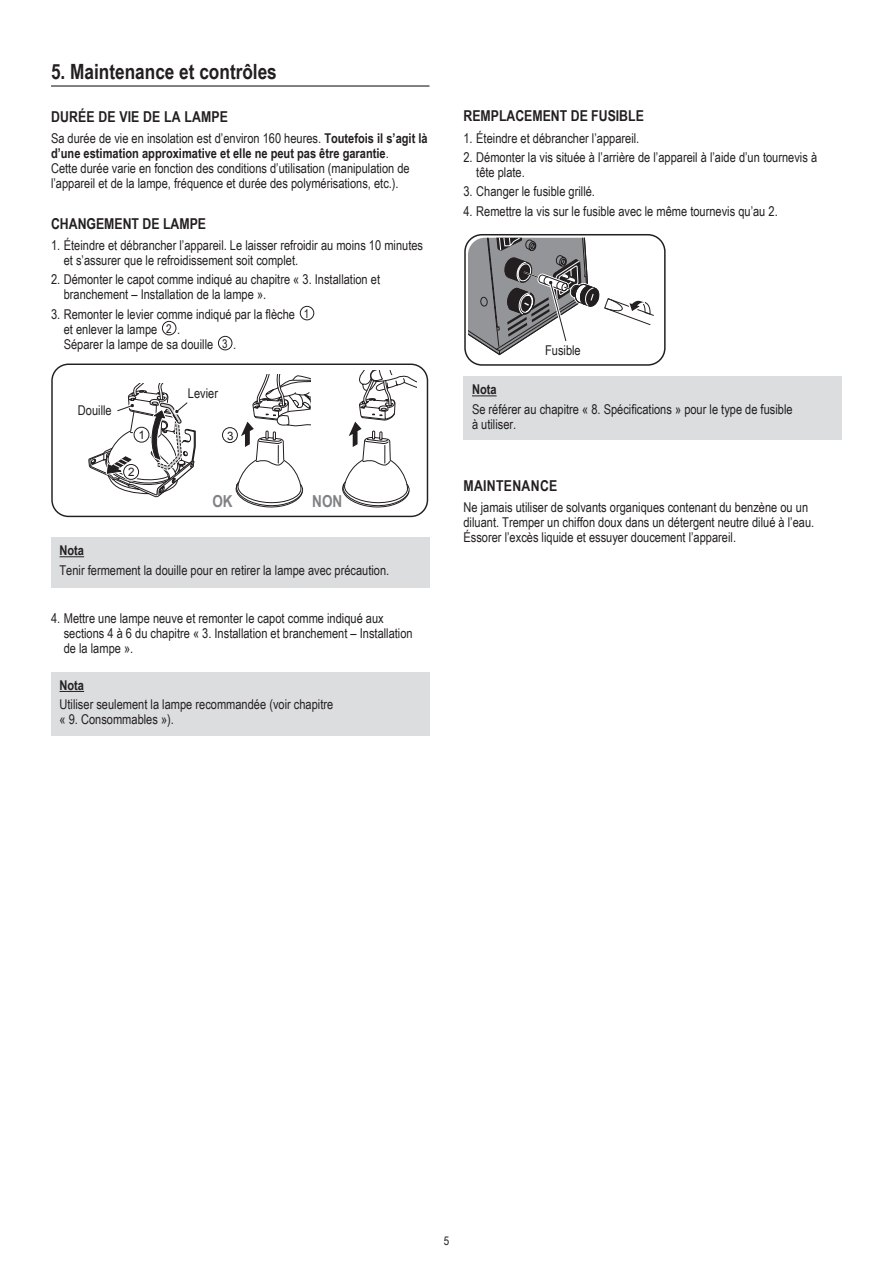
<style>
.page{position:relative;width:893px;height:1263px;background:#fff}
.page>*{position:absolute;margin:0;border:0;box-sizing:border-box;transform-origin:0 0}
.t1{font:700 21px "Arial Narrow";color:#231f20}
.t2{font:700 16.5px "Arial Narrow";color:#808285}
.t3{font:700 15px "Arial Narrow";color:#231f20}
.t4{font:700 15px "Arial Narrow";letter-spacing:.02em;color:#231f20}
.t5{font:13.5px/15px "Arial Narrow";color:#231f20}
.t6{font:700 13.5px "Arial Narrow";color:#231f20}
.t7{font:12px "Arial Narrow";color:#231f20}
.t8{font:11.7px "Arial";color:#231f20}
.s1{font-weight:700}
.s2{font-size:12px}
</style>
<div class="page">
<hr style="left:51px;top:85px;width:378px;height:2px;background:#231f20">
<div style="left:300px;top:306px;width:14px;height:14px;border:1px solid #231f20;border-radius:50%"></div>
<div style="left:162px;top:321px;width:14px;height:14px;border:1px solid #231f20;border-radius:50%"></div>
<div style="left:218px;top:336px;width:14px;height:14px;border:1px solid #231f20;border-radius:50%"></div>
<div style="left:51px;top:537px;width:378px;height:51px;background:#dcdddf"></div>
<svg style="left:60px;top:556px;width:24px;height:1px"></svg>
<div style="left:51px;top:672px;width:378px;height:63px;background:#dcdddf"></div>
<svg style="left:60px;top:691px;width:24px;height:1px"></svg>
<div style="left:463px;top:376px;width:379px;height:64px;background:#dcdddf"></div>
<svg style="left:472px;top:395px;width:25px;height:1px"></svg>
<div style="left:51px;top:363px;width:377px;height:154px;border:1px solid #231f20;border-radius:17px"></div>
<svg style="left:88px;top:383px;width:108px;height:135px"></svg>
<svg style="left:235px;top:374px;width:76px;height:134px"></svg>
<svg style="left:342px;top:371px;width:74px;height:137px"></svg>
<div style="left:133px;top:426px;width:17px;height:18px;border:3px solid #fff;border-radius:50%"></div>
<div style="left:134px;top:427px;width:15px;height:15px;background:#fff;border-radius:50%"></div>
<div style="left:134px;top:427px;width:15px;height:15px;border:1px solid #231f20;border-radius:50%"></div>
<div style="left:122px;top:463px;width:18px;height:18px;border:3px solid #fff;border-radius:50%"></div>
<div style="left:124px;top:464px;width:15px;height:15px;background:#fff;border-radius:50%"></div>
<div style="left:123px;top:464px;width:16px;height:15px;border:1px solid #231f20;border-radius:50%"></div>
<div style="left:221px;top:426px;width:18px;height:18px;border:3px solid #fff;border-radius:50%"></div>
<div style="left:222px;top:428px;width:15px;height:14px;background:#fff;border-radius:50%"></div>
<div style="left:222px;top:427px;width:16px;height:16px;border:1px solid #231f20;border-radius:50%"></div>
<div style="left:464px;top:234px;width:202px;height:132px;border:2px solid #231f20;border-radius:17px"></div>
<svg style="left:468px;top:238px;width:186px;height:118px"></svg>
<h1 class="t1" style="left:51px;top:56px;width:227px">5. Maintenance et contrôles</h1>
<p class="t3" style="left:51px;top:105px;width:179px">DURÉE DE VIE DE LA LAMPE</p>
<p class="t5" style="left:51px;top:130px;width:378px">Sa durée de vie en insolation est d’environ 160 heures. <span class="s1">Toutefois il s’agit là d’une estimation approximative et elle ne peut pas être garantie</span>.<br>Cette durée varie en fonction des conditions d’utilisation (manipulation de l’appareil et de la lampe, fréquence et durée des polymérisations, etc.).</p>
<p class="t3" style="left:51px;top:212px;width:157px">CHANGEMENT DE LAMPE</p>
<p class="t5" style="left:64px;top:237px;width:361px;text-indent:-13px">1. Éteindre et débrancher l’appareil. Le laisser refroidir au moins 10 minutes et s’assurer que le refroidissement soit complet.</p>
<p class="t5" style="left:64px;top:272px;width:318px;text-indent:-13px">2. Démonter le capot comme indiqué au chapitre « 3. Installation et branchement – Installation de la lampe ».</p>
<p class="t5" style="left:64px;top:306px;width:247px;text-indent:-13px">3. Remonter le levier comme indiqué par la flèche <span class="s2">1 </span>et enlever la lampe <span class="s2">2</span> .<br>Séparer la lampe de sa douille <span class="s2">3</span> .</p>
<p class="t5" style="left:78px;top:402px;width:35px">Douille</p>
<p class="t8" style="left:139px;top:427px;width:8px">1</p>
<p class="t8" style="left:128px;top:465px;width:8px">2</p>
<p class="t5" style="left:188px;top:385px;width:32px">Levier</p>
<p class="t8" style="left:227px;top:428px;width:8px">3</p>
<p class="t2" style="left:212px;top:489px;width:22px">OK</p>
<p class="t2" style="left:312px;top:489px;width:32px">NON</p>
<p class="t6" style="left:60px;top:540px;width:26px">Nota</p>
<p class="t5" style="left:60px;top:562px;width:331px">Tenir fermement la douille pour en retirer la lampe avec précaution.</p>
<p class="t5" style="left:64px;top:610px;width:350px;text-indent:-13px">4. Mettre une lampe neuve et remonter le capot comme indiqué aux sections 4 à 6 du chapitre « 3. Installation et branchement – Installation de la lampe ».</p>
<p class="t6" style="left:60px;top:675px;width:26px">Nota</p>
<p class="t5" style="left:60px;top:696px;width:275px">Utiliser seulement la lampe recommandée (voir chapitre « 9. Consommables »).</p>
<p class="t3" style="left:463px;top:105px;width:182px">REMPLACEMENT DE FUSIBLE</p>
<p class="t5" style="left:463px;top:130px;width:177px">1. Éteindre et débrancher l’appareil.</p>
<p class="t5" style="left:476px;top:149px;width:342px;text-indent:-13px">2. Démonter la vis située à l’arrière de l’appareil à l’aide d’un tournevis à tête plate.</p>
<p class="t5" style="left:463px;top:184px;width:133px">3. Changer le fusible grillé.</p>
<p class="t5" style="left:463px;top:203px;width:316px">4. Remettre la vis sur le fusible avec le même tournevis qu’au 2.</p>
<p class="t5" style="left:545px;top:342px;width:37px">Fusible</p>
<p class="t6" style="left:472px;top:379px;width:26px">Nota</p>
<p class="t5" style="left:472px;top:401px;width:322px">Se référer au chapitre « 8. Spécifications » pour le type de fusible à utiliser.</p>
<p class="t4" style="left:463px;top:474px;width:95px">MAINTENANCE</p>
<p class="t5" style="left:463px;top:499px;width:352px">Ne jamais utiliser de solvants organiques contenant du benzène ou un diluant. Tremper un chiffon doux dans un détergent neutre dilué à l’eau.<br>Éssorer l’excès liquide et essuyer doucement l’appareil.</p>
<p class="t7" style="left:444px;top:1232px;width:7px">5</p>
</div>
